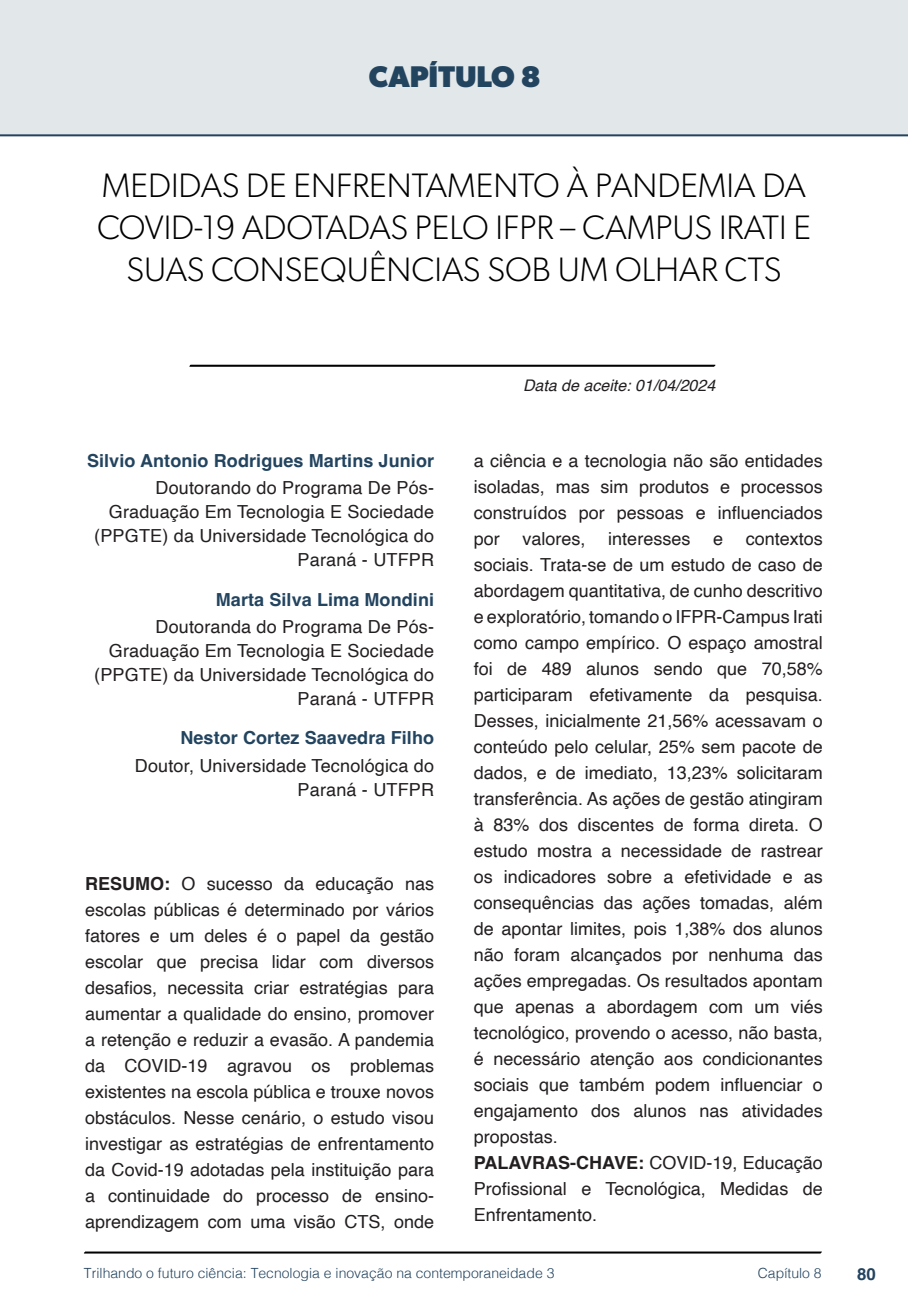
<style>
.page{position:relative;width:908px;height:1304px;background:#fff}
.page>*{position:absolute;margin:0;border:0;box-sizing:border-box;transform-origin:0 0}
.nome_artigos{font:300 34px/42px "Gibson";color:#000;text-align:center}
.capítulos{font:700 30px "Gibson";color:#23445f}
.Resumos_e_PC_TXT{font:18px/26px "Helvetica";color:#231f20;text-align:justify}
.info_autores{font:18px/24px "Helvetica";letter-spacing:.01em;color:#231f20;text-align:right}
.nome_autores{font:700 18px "Helvetica";letter-spacing:.005em;color:#23445f}
.t1{font:700 16.8px "Helvetica";color:#23445f}
.t2{font:italic 16px "Helvetica";color:#231f20}
.t3{font:300 14px "Helvetica";color:#23445f}
.s1{font-weight:700}
</style>
<div class="page">
<svg style="left:84px;top:1251px;width:737px;height:3px;background:#515151"></svg>
<div style="left:0;top:0;width:907px;height:136px;background:#e2e7e9"></div>
<svg style="left:189px;top:364px;width:526px;height:3px;background:#4f4f4f"></svg>
<div style="left:44px;top:72px;width:68px;height:61px;background:#e2e7e9"></div>
<p class="capítulos" style="left:369px;top:58px;width:173px">CAPÍTULO 8</p>
<p class="nome_artigos" style="left:97px;top:164px;width:715px">MEDIDAS DE ENFRENTAMENTO À PANDEMIA DA<br>COVID-19 ADOTADAS PELO IFPR – CAMPUS IRATI E<br>SUAS CONSEQUÊNCIAS SOB UM OLHAR CTS</p>
<p class="nome_autores" style="left:87px;top:450px;width:348px">Silvio Antonio Rodrigues Martins Junior</p>
<p class="info_autores" style="left:94px;top:477px;width:341px">Doutorando do Programa De Pós-<br>Graduação Em Tecnologia E Sociedade (PPGTE) da Universidade Tecnológica do<br>Paraná - UTFPR</p>
<p class="nome_autores" style="left:216px;top:588px;width:220px">Marta Silva Lima Mondini</p>
<p class="info_autores" style="left:94px;top:615px;width:341px">Doutoranda do Programa De Pós-<br>Graduação Em Tecnologia E Sociedade (PPGTE) da Universidade Tecnológica do<br>Paraná - UTFPR</p>
<p class="nome_autores" style="left:180px;top:727px;width:255px">Nestor Cortez Saavedra Filho</p>
<p class="info_autores" style="left:135px;top:754px;width:300px">Doutor, Universidade Tecnológica do<br>Paraná - UTFPR</p>
<p class="Resumos_e_PC_TXT" style="left:85px;top:871px;width:350px"><span class="s1">RESUMO:</span> O sucesso da educação nas escolas públicas é determinado por vários fatores e um deles é o papel da gestão escolar que precisa lidar com diversos desafios, necessita criar estratégias para aumentar a qualidade do ensino, promover a retenção e reduzir a evasão. A pandemia da COVID-19 agravou os problemas existentes na escola pública e trouxe novos obstáculos. Nesse cenário, o estudo visou investigar as estratégias de enfrentamento da Covid-19 adotadas pela instituição para a continuidade do processo de ensino&shy;aprendizagem com uma visão CTS, onde</p>
<p class="t2" style="left:523px;top:373px;width:194px">Data de aceite: 01/04/2024</p>
<p class="Resumos_e_PC_TXT" style="left:473px;top:448px;width:350px">a ciência e a tecnologia não são entidades isoladas, mas sim produtos e processos construídos por pessoas e influenciados por</p>
<p class="Resumos_e_PC_TXT" style="left:522px;top:526px;width:65px">valores,</p>
<p class="Resumos_e_PC_TXT" style="left:608px;top:526px;width:84px">interesses</p>
<p class="Resumos_e_PC_TXT" style="left:712px;top:526px;width:12px">e</p>
<p class="Resumos_e_PC_TXT" style="left:473px;top:526px;width:350px;text-indent:272px">contextos sociais. Trata-se de um estudo de caso de abordagem quantitativa, de cunho descritivo e exploratório, tomando o IFPR-Campus Irati como campo empírico. O espaço amostral foi de 489 alunos sendo que 70,58% participaram efetivamente da pesquisa.<br>Desses, inicialmente 21,56% acessavam o conteúdo pelo celular, 25% sem pacote de dados, e de imediato, 13,23% solicitaram transferência. As ações de gestão atingiram à 83% dos discentes de forma direta. O estudo mostra a necessidade de rastrear os indicadores sobre a efetividade e as consequências das ações tomadas, além de apontar limites, pois 1,38% dos alunos não foram alcançados por nenhuma das ações empregadas. Os resultados apontam que apenas a abordagem com um viés tecnológico, provendo o acesso, não basta, é necessário atenção aos condicionantes sociais que também podem influenciar o engajamento dos alunos nas atividades propostas.</p>
<p class="Resumos_e_PC_TXT" style="left:473px;top:1150px;width:350px"><span class="s1">PALAVRAS-CHAVE:</span> COVID-19, Educação Profissional e Tecnológica, Medidas de Enfrentamento.</p>
<p class="t3" style="left:84px;top:1261px;width:472px">Trilhando o futuro ciência: Tecnologia e inovação na contemporaneidade 3</p>
<p class="t3" style="left:757px;top:1261px;width:65px">Capítulo 8</p>
<p class="t1" style="left:856px;top:1264px;width:20px">80</p>
</div>
